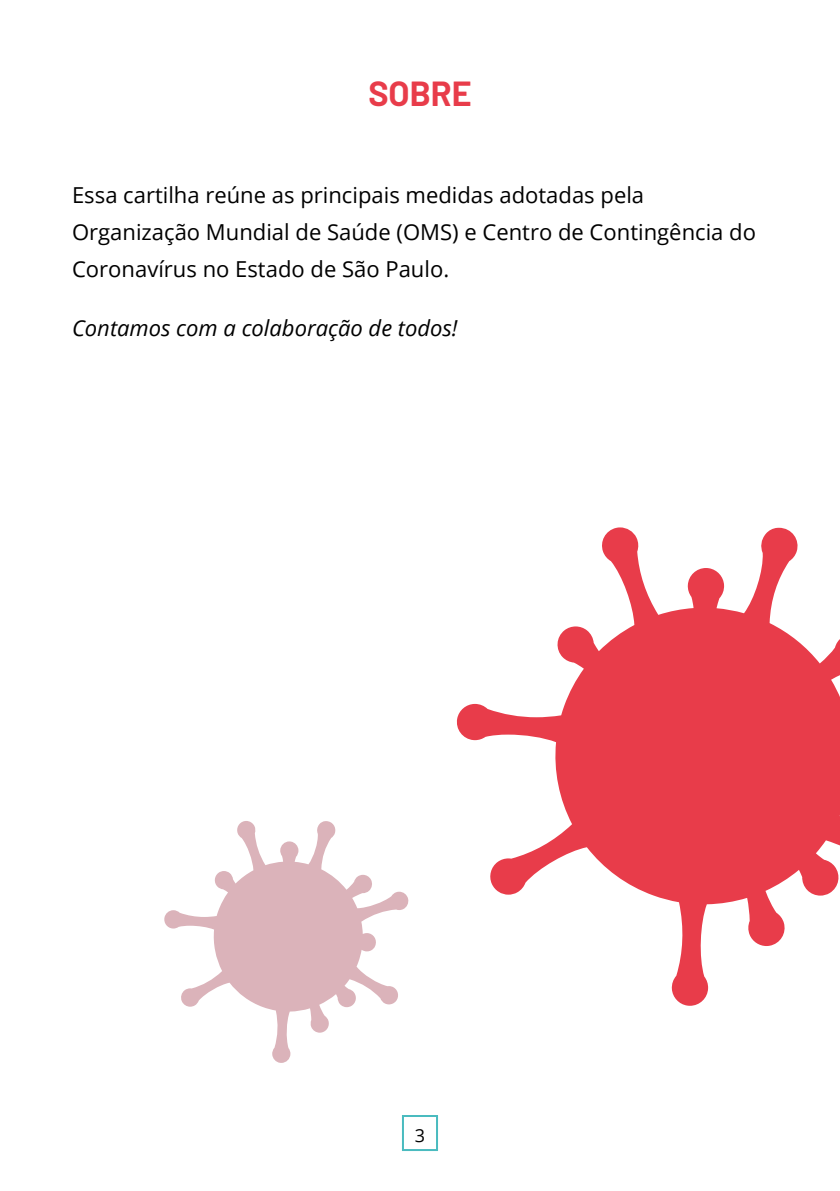
<style>
.page{position:relative;width:840px;height:1191px;background:#fff}
.page>*{position:absolute;margin:0;border:0;box-sizing:border-box;transform-origin:0 0}
.t1{font:700 34px "Barlow";color:#e83c4a}
.t2{font:22px/36.8px "Open Sans";color:#000}
.t3{font:italic 22px "Open Sans";color:#000}
.t4{font:18px "Open Sans";color:#000}
</style>
<div class="page">
<div style="left:402px;top:1115px;width:36px;height:36px;border:2px solid #4abbbf"></div>
<svg style="left:456px;top:527px;width:383px;height:478px"></svg>
<svg style="left:164px;top:821px;width:245px;height:242px"></svg>
<h1 class="t1" style="left:368px;top:69px;width:105px">SOBRE</h1>
<p class="t2" style="left:72px;top:176px;width:685px">Essa cartilha reúne as principais medidas adotadas pela<br>Organização Mundial de Saúde (OMS) e Centro de Contingência do<br>Coronavírus no Estado de São Paulo.</p>
<p class="t3" style="left:72px;top:313px;width:387px">Contamos com a colaboração de todos!</p>
<p class="t4" style="left:414px;top:1122px;width:12px">3</p>
</div>
